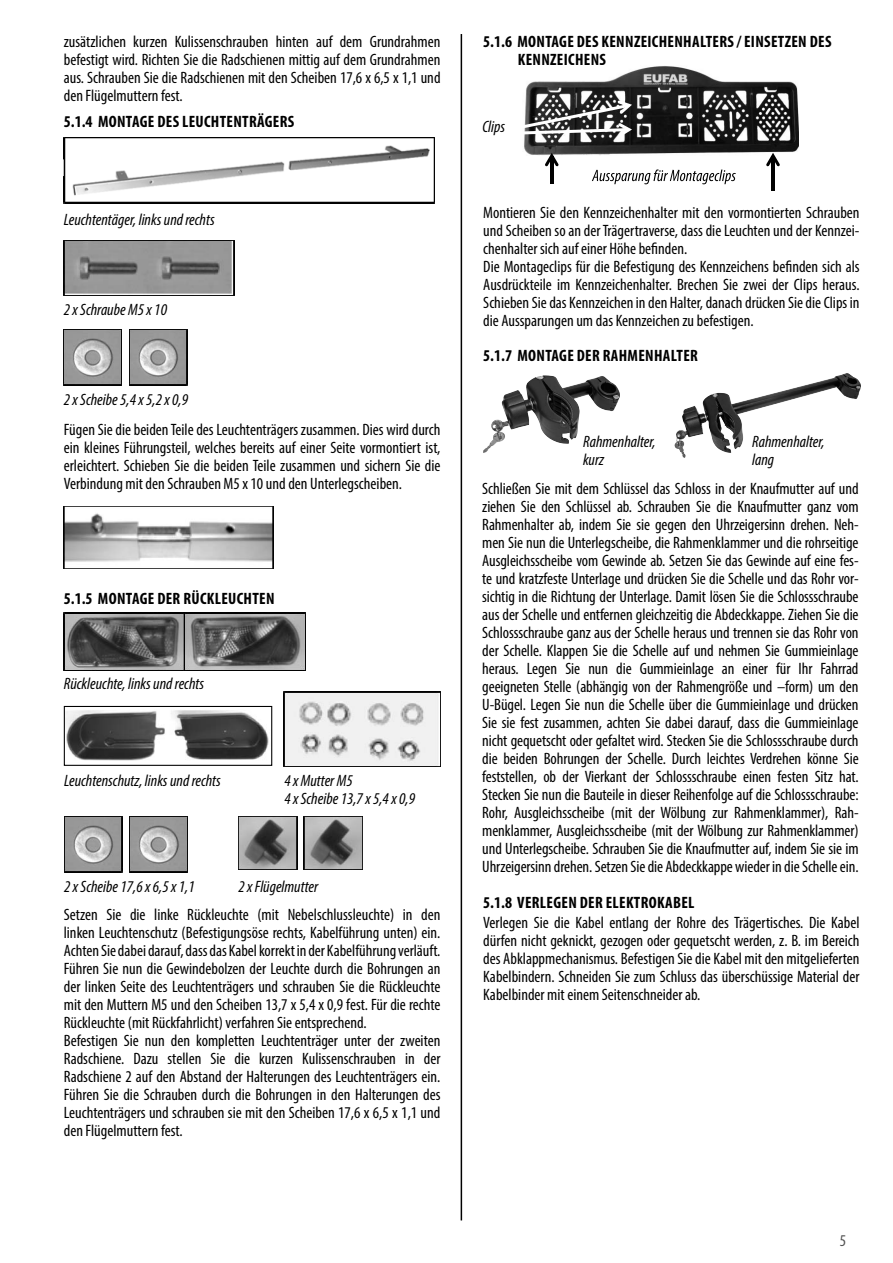
<style>
.page{position:relative;width:893px;height:1263px;background:#fff}
.page>*{position:absolute;margin:0;border:0;box-sizing:border-box;transform-origin:0 0}
.t1{font:condensed 16.5px/18px "Myriad Pro";color:#000;text-align:justify}
.t2{font:italic condensed 16.5px/18px "Myriad Pro";color:#000}
.t3{font:700 condensed 16.5px/18px "Myriad Pro";letter-spacing:.02em;color:#000}
.t4{font:condensed 16.5px "Myriad Pro";color:#515151}
</style>
<div class="page">
<hr style="left:461px;top:34px;width:1px;height:1186px;background:#000">
<img style="left:64px;top:330px;width:58px;height:55px">
<img style="left:129px;top:330px;width:58px;height:55px">
<img style="left:64px;top:137px;width:370px;height:66px">
<img style="left:64px;top:240px;width:170px;height:55px">
<img style="left:64px;top:506px;width:209px;height:62px">
<img style="left:64px;top:613px;width:242px;height:58px">
<img style="left:284px;top:692px;width:156px;height:74px">
<img style="left:66px;top:710px;width:203px;height:51px">
<div style="left:64px;top:706px;width:208px;height:60px;border:1px solid #000"></div>
<img style="left:64px;top:816px;width:58px;height:56px">
<img style="left:129px;top:816px;width:58px;height:56px">
<img style="left:238px;top:816px;width:59px;height:53px">
<img style="left:304px;top:816px;width:59px;height:53px">
<img style="left:524px;top:66px;width:274px;height:89px">
<svg style="left:524px;top:100px;width:109px;height:38px"></svg>
<hr style="left:771px;top:156px;width:3px;height:34px;background:#010101">
<svg style="left:766px;top:153px;width:14px;height:13px"></svg>
<img style="left:614px;top:171px;width:161px;height:18px">
<img style="left:592px;top:171px;width:144px;height:13px">
<img style="left:771px;top:171px;width:3px;height:18px">
<svg style="left:545px;top:153px;width:14px;height:31px"></svg>
<img style="left:483px;top:375px;width:86px;height:78px">
<img style="left:674px;top:373px;width:172px;height:85px">
<p class="t1" style="left:64px;top:32px;width:378px">zusätzlichen kurzen Kulissenschrauben hinten auf dem Grundrahmen befestigt wird. Richten Sie die Radschienen mittig auf dem Grundrahmen aus. Schrauben Sie die Radschienen mit den Scheiben 17,6 x 6,5 x 1,1 und den Flügelmuttern fest.</p>
<p class="t3" style="left:64px;top:112px;width:232px">5.1.4 MONTAGE DES LEUCHTENTRÄGERS</p>
<p class="t2" style="left:64px;top:210px;width:152px">Leuchtentäger, links und rechts</p>
<p class="t2" style="left:64px;top:301px;width:105px">2 x Schraube M5 x 10</p>
<p class="t2" style="left:64px;top:391px;width:126px">2 x Scheibe 5,4 x 5,2 x 0,9</p>
<p class="t1" style="left:64px;top:421px;width:378px">Fügen Sie die beiden Teile des Leuchtenträgers zusammen. Dies wird durch ein kleines Führungsteil, welches bereits auf einer Seite vormontiert ist, erleichtert. Schieben Sie die beiden Teile zusammen und sichern Sie die Verbindung mit den Schrauben M5 x 10 und den Unterlegscheiben.</p>
<p class="t3" style="left:64px;top:589px;width:212px">5.1.5 MONTAGE DER RÜCKLEUCHTEN</p>
<p class="t2" style="left:64px;top:675px;width:142px">Rückleuchte, links und rechts</p>
<p class="t2" style="left:64px;top:771px;width:158px">Leuchtenschutz, links und rechts</p>
<p class="t2" style="left:284px;top:771px;width:132px">4 x Mutter M5<br>4 x Scheibe 13,7 x 5,4 x 0,9</p>
<p class="t2" style="left:64px;top:877px;width:132px">2 x Scheibe 17,6 x 6,5 x 1,1</p>
<p class="t2" style="left:238px;top:877px;width:81px">2 x Flügelmutter</p>
<p class="t1" style="left:64px;top:905px;width:378px;text-align:left">Setzen Sie die linke Rückleuchte (mit Nebelschlussleuchte) in den linken Leuchtenschutz (Befestigungsöse rechts, Kabelführung unten) ein.<br>Achten Sie dabei darauf, dass das Kabel korrekt in der Kabelführung verläuft.<br>Führen Sie nun die Gewindebolzen der Leuchte durch die Bohrungen an der linken Seite des Leuchtenträgers und schrauben Sie die Rückleuchte mit den Muttern M5 und den Scheiben 13,7 x 5,4 x 0,9 fest. Für die rechte Rückleuchte (mit Rückfahrlicht) verfahren Sie entsprechend.<br>Befestigen Sie nun den kompletten Leuchtenträger unter der zweiten Radschiene. Dazu stellen Sie die kurzen Kulissenschrauben in der Radschiene 2 auf den Abstand der Halterungen des Leuchtenträgers ein.<br>Führen Sie die Schrauben durch die Bohrungen in den Halterungen des Leuchtenträgers und schrauben sie mit den Scheiben 17,6 x 6,5 x 1,1 und den Flügelmuttern fest.</p>
<p class="t3" style="left:518px;top:32px;width:315px;text-indent:-35px">5.1.6 MONTAGE DES KENNZEICHENHALTERS / EINSETZEN DES<br>KENNZEICHENS</p>
<p class="t2" style="left:482px;top:118px;width:24px">Clips</p>
<p class="t1" style="left:483px;top:203px;width:378px;text-align:left">Montieren Sie den Kennzeichenhalter mit den vormontierten Schrauben und Scheiben so an der Trägertraverse, dass die Leuchten und der Kennzei&shy;chenhalter sich auf einer Höhe befinden.<br>Die Montageclips für die Befestigung des Kennzeichens befinden sich als Ausdrückteile im Kennzeichenhalter. Brechen Sie zwei der Clips heraus.<br>Schieben Sie das Kennzeichen in den Halter, danach drücken Sie die Clips in die Aussparungen um das Kennzeichen zu befestigen.</p>
<p class="t3" style="left:483px;top:346px;width:216px">5.1.7 MONTAGE DER RAHMENHALTER</p>
<p class="t2" style="left:583px;top:433px;width:74px">Rahmenhalter, kurz</p>
<p class="t2" style="left:752px;top:433px;width:74px">Rahmenhalter, lang</p>
<p class="t1" style="left:482px;top:479px;width:378px">Schließen Sie mit dem Schlüssel das Schloss in der Knaufmutter auf und ziehen Sie den Schlüssel ab. Schrauben Sie die Knaufmutter ganz vom Rahmenhalter ab, indem Sie sie gegen den Uhrzeigersinn drehen. Neh&shy;men Sie nun die Unterlegscheibe, die Rahmenklammer und die rohrseitige Ausgleichsscheibe vom Gewinde ab. Setzen Sie das Gewinde auf eine fes&shy;te und kratzfeste Unterlage und drücken Sie die Schelle und das Rohr vor&shy;sichtig in die Richtung der Unterlage. Damit lösen Sie die Schlossschraube aus der Schelle und entfernen gleichzeitig die Abdeckkappe. Ziehen Sie die Schlossschraube ganz aus der Schelle heraus und trennen sie das Rohr von der Schelle. Klappen Sie die Schelle auf und nehmen Sie Gummieinlage heraus. Legen Sie nun die Gummieinlage an einer für Ihr Fahrrad geeigneten Stelle (abhängig von der Rahmengröße und –form) um den U-Bügel. Legen Sie nun die Schelle über die Gummieinlage und drücken Sie sie fest zusammen, achten Sie dabei darauf, dass die Gummieinlage nicht gequetscht oder gefaltet wird. Stecken Sie die Schlossschraube durch die beiden Bohrungen der Schelle. Durch leichtes Verdrehen könne Sie feststellen, ob der Vierkant der Schlossschraube einen festen Sitz hat.<br>Stecken Sie nun die Bauteile in dieser Reihenfolge auf die Schlossschraube:<br>Rohr, Ausgleichsscheibe (mit der Wölbung zur Rahmenklammer), Rah&shy;menklammer, Ausgleichsscheibe (mit der Wölbung zur Rahmenklammer) und Unterlegscheibe. Schrauben Sie die Knaufmutter auf, indem Sie sie im Uhrzeigersinn drehen. Setzen Sie die Abdeckkappe wieder in die Schelle ein.</p>
<p class="t3" style="left:483px;top:893px;width:213px">5.1.8 VERLEGEN DER ELEKTROKABEL</p>
<p class="t1" style="left:483px;top:913px;width:378px">Verlegen Sie die Kabel entlang der Rohre des Trägertisches. Die Kabel dürfen nicht geknickt, gezogen oder gequetscht werden, z. B. im Bereich des Abklappmechanismus. Befestigen Sie die Kabel mit den mitgelieferten Kabelbindern. Schneiden Sie zum Schluss das überschüssige Material der Kabelbinder mit einem Seitenschneider ab.</p>
<p class="t4" style="left:840px;top:1231px;width:8px">5</p>
</div>
